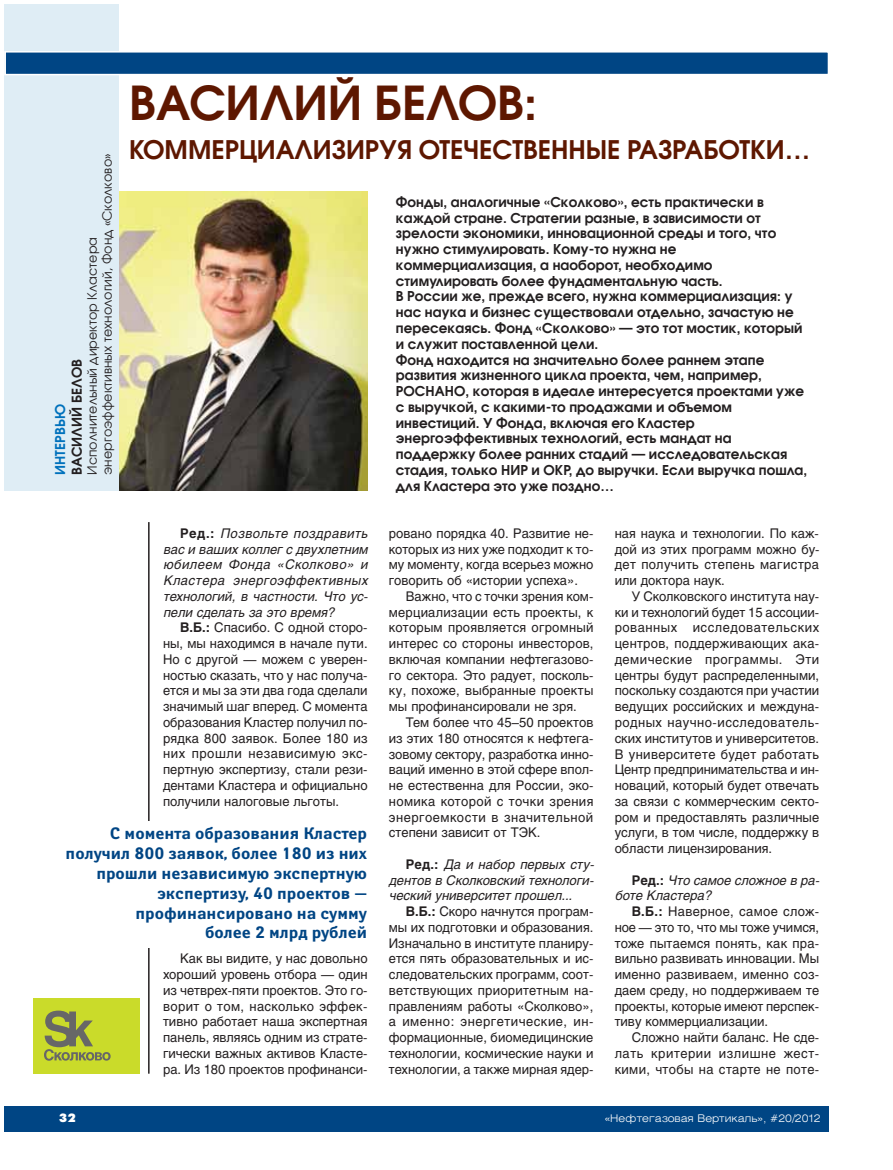
<style>
.page{position:relative;width:893px;height:1170px;background:#fff}
.page>*{position:absolute;margin:0;border:0;box-sizing:border-box;transform-origin:0 0}
.t1{font:600 46.5px "Avant Garde Gothic C";color:#5e1700}
.t2{font:600 25.5px "Avant Garde Gothic C";color:#5e1700}
.t3{font:700 16.5px/19.8px "Yanus C";color:#004584;text-align:right}
.t4{font:600 13.5px/15.8px "Avant Garde Gothic C";letter-spacing:.005em;color:#231f20}
.t5{font:600 13.5px "Avant Garde Gothic C";letter-spacing:.005em;color:#0071bc}
.t6{font:13.2px/15.8px "Helios";color:#231f20;text-align:justify}
.t7{font:italic 13.2px/15.8px "Helios";color:#231f20;text-align:justify}
.t8{font:12.75px/15px "Avant Garde Gothic C";letter-spacing:.005em;color:#231f20}
.t9{font:12px "Futura Futuris XC";color:#fff}
.t10{font:300 10.5px "Helios Ext";color:#fff}
.s1{font-weight:700;font-style:normal}
.s2{font-weight:700}
</style>
<div class="page">
<img style="left:119px;top:191px;width:248px;height:299px">
<div style="left:4px;top:1106px;width:825px;height:25px;background:#004584"></div>
<div style="left:4px;top:4px;width:115px;height:486px;background:#dfedf5"></div>
<div style="left:6px;top:53px;width:822px;height:21px;background:#004584"></div>
<div style="left:4px;top:51px;width:825px;height:24px;border:2px solid #fff"></div>
<hr style="left:148px;top:522px;width:2px;height:551px;background:#231f20">
<div style="left:55px;top:821px;width:312px;height:126px;background:#fff"></div>
<div style="left:33px;top:998px;width:106px;height:75px;background:#cadb2a"></div>
<svg style="left:44px;top:1010px;width:67px;height:50px"></svg>
<p class="t8" style="left:86px;top:475px;width:322px;rotate:-90deg">Исполнительный директор Кластера энергоэффективных технологий, Фонд «Сколково»</p>
<p class="t4" style="left:70px;top:475px;width:117px;rotate:-90deg">ВАСИЛИЙ БЕЛОВ</p>
<p class="t5" style="left:55px;top:475px;width:72px;rotate:-90deg">ИНТЕРВЬЮ</p>
<h1 class="t1" style="left:129px;top:85px;width:410px">ВАСИЛИЙ БЕЛОВ:</h1>
<h2 class="t2" style="left:129px;top:140px;width:683px">КОММЕРЦИАЛИЗИРУЯ ОТЕЧЕСТВЕННЫЕ РАЗРАБОТКИ…</h2>
<p class="t4" style="left:396px;top:195px;width:413px">Фонды, аналогичные «Сколково», есть практически в каждой стране. Стратегии разные, в зависимости от зрелости экономики, инновационной среды и того, что нужно стимулировать. Кому-то нужна не коммерциализация, а наоборот, необходимо стимулировать более фундаментальную часть.<br>В России же, прежде всего, нужна коммерциализация: у нас наука и бизнес существовали отдельно, зачастую не пересекаясь. Фонд «Сколково» — это тот мостик, который и служит поставленной цели.<br>Фонд находится на значительно более раннем этапе развития жизненного цикла проекта, чем, например, РОСНАНО, которая в идеале интересуется проектами уже с выручкой, с какими-то продажами и объемом инвестиций. У Фонда, включая его Кластер энергоэффективных технологий, есть мандат на поддержку более ранних стадий — исследовательская стадия, только НИР и ОКР, до выручки. Если выручка пошла, для Кластера это уже поздно…</p>
<p class="t7" style="left:163px;top:526px;width:209px;text-indent:17px"><span class="s1">Р е д . :</span> Позвольте поздравить вас и ваших коллег с двухлетним юбилеем Фонда «Сколково» и Кластера энергоэффективных технологий, в частности. Что ус&shy;пели сделать за это время?</p>
<p class="t6" style="left:163px;top:621px;width:206px;text-indent:17px"><span class="s2">В.Б.:</span> Спасибо. С одной сторо&shy;ны, мы находимся в начале пути.<br>Но с другой — можем с уверен&shy;ностью сказать, что у нас получа&shy;ется и мы за эти два года сделали значимый шаг вперед. С момента образования Кластер получил по&shy;рядка 800 заявок. Более 180 из них прошли независимую экс&shy;пертную экспертизу, стали рези&shy;дентами Кластера и официально получили налоговые льготы.</p>
<p class="t3" style="left:66px;top:825px;width:303px">С момента образования Кластер получил 800 заявок, более 180 из них прошли независимую экспертную экспертизу, 40 проектов — профинансировано на сумму<br>более 2 млрд рублей</p>
<p class="t9" style="left:59px;top:1113px;width:18px">32</p>
<p class="t6" style="left:163px;top:952px;width:206px;text-indent:17px">Как вы видите, у нас довольно хороший уровень отбора — один из четврех-пяти проектов. Это го&shy;ворит о том, насколько эффек&shy;тивно работает наша экспертная панель, являясь одним из страте&shy;гически важных активов Класте&shy;ра. Из 180 проектов профинанси-</p>
<p class="t6" style="left:389px;top:526px;width:206px">ровано порядка 40. Развитие не&shy;которых из них уже подходит к то&shy;му моменту, когда всерьез можно говорить об «истории успеха».</p>
<p class="t6" style="left:389px;top:589px;width:206px;text-indent:17px">Важно, что с точки зрения ком&shy;мерциализации есть проекты, к которым проявляется огромный интерес со стороны инвесторов, включая компании нефтегазово&shy;го сектора. Это радует, посколь&shy;ку, похоже, выбранные проекты мы профинансировали не зря.</p>
<p class="t6" style="left:389px;top:715px;width:206px;text-indent:17px">Тем более что 45–50 проектов из этих 180 относятся к нефтега&shy;зовому сектору, разработка инно&shy;ваций именно в этой сфере впол&shy;не естественна для России, эко&shy;номика которой с точки зрения энергоемкости в значительной степени зависит от ТЭК.</p>
<p class="t7" style="left:389px;top:857px;width:209px;text-indent:17px"><span class="s1">Р е д . :</span> Да и набор первых сту&shy;дентов в Сколковский технологи&shy;ческий университет прошел...</p>
<p class="t6" style="left:389px;top:904px;width:206px;text-indent:17px"><span class="s2">В.Б.:</span> Скоро начнутся програм&shy;мы их подготовки и образования.<br>Изначально в институте планиру&shy;ется пять образовательных и ис&shy;следовательских программ, соот&shy;ветствующих приоритетным на&shy;правлениям работы «Сколково», а именно: энергетические, ин&shy;формационные, биомедицинские технологии, космические науки и технологии, а также мирная ядер-</p>
<p class="t6" style="left:615px;top:526px;width:206px">ная наука и технологии. По каж&shy;дой из этих программ можно бу&shy;дет получить степень магистра или доктора наук.</p>
<p class="t6" style="left:615px;top:589px;width:206px;text-indent:17px">У Сколковского института нау&shy;ки и технологий будет 15 ассоции&shy;рованных исследовательских центров, поддерживающих ака&shy;демические программы. Эти центры будут распределенными, поскольку создаются при участии ведущих российских и междуна&shy;родных научно-исследователь&shy;ских институтов и университетов.<br>В университете будет работать Центр предпринимательства и ин&shy;новаций, который будет отвечать за связи с коммерческим секто&shy;ром и предоставлять различные услуги, в том числе, поддержку в области лицензирования.</p>
<p class="t7" style="left:615px;top:873px;width:209px;text-indent:17px"><span class="s1">Р е д . :</span> Что самое сложное в ра&shy;боте Кластера?</p>
<p class="t6" style="left:615px;top:904px;width:206px;text-indent:17px"><span class="s2">В.Б.:</span> Наверное, самое слож&shy;ное — это то, что мы тоже учимся, тоже пытаемся понять, как пра&shy;вильно развивать инновации. Мы именно развиваем, именно соз&shy;даем среду, но поддерживаем те проекты, которые имеют перспек&shy;тиву коммерциализации.</p>
<p class="t6" style="left:615px;top:1030px;width:206px;text-indent:17px">Сложно найти баланс. Не сде&shy;лать критерии излишне жест&shy;кими, чтобы на старте не поте-</p>
<p class="t10" style="left:605px;top:1113px;width:217px">«Нефтегазовая Вертикаль», #20/2012</p>
</div>
